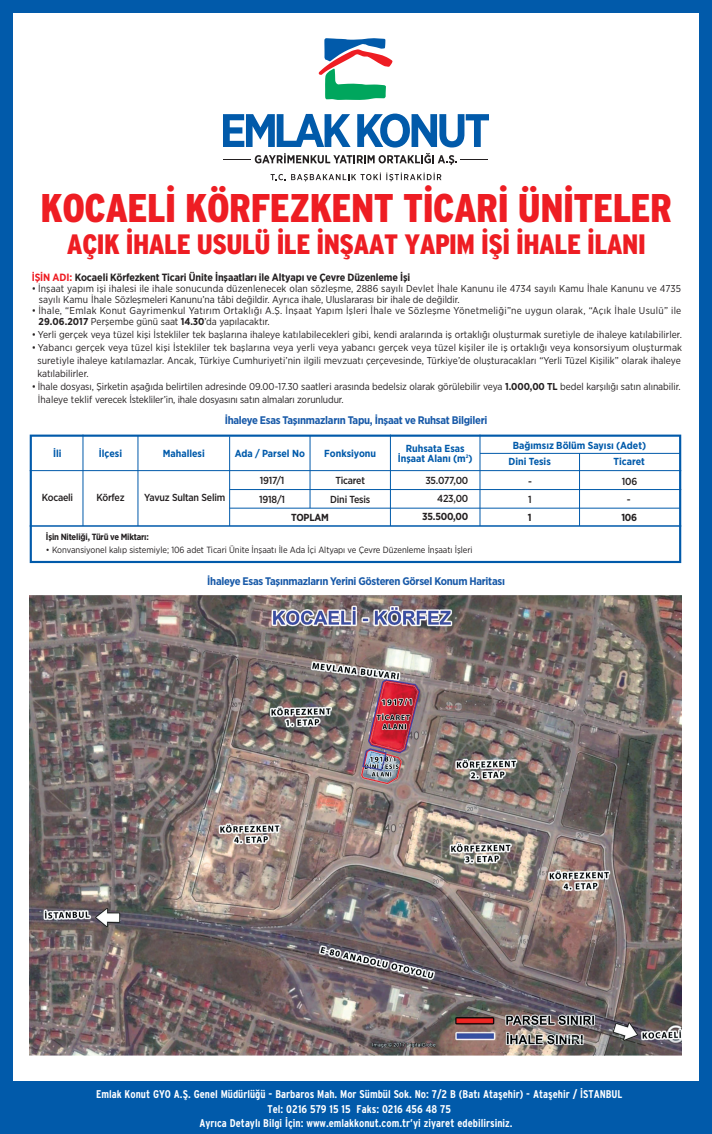
<style>
.page{position:relative;width:712px;height:1134px;background:#fff}
.page>*{position:absolute;margin:0;border:0;box-sizing:border-box;transform-origin:0 0}
.t1{font:900 condensed 40px "Interstate";letter-spacing:-.015em;color:#ee1d23}
.t2{font:900 condensed 28px "Interstate";letter-spacing:-.02em;color:#ee1d23}
.t3{font:700 condensed 11.2px/14.8px "Interstate";color:#fff;text-align:center}
.t4{font:700 11px "Gotham Narrow";letter-spacing:-.025em;color:#1759a8}
.t5{font:700 10.5px "Gotham Narrow";letter-spacing:-.01em;color:#231f20}
.t6{font:700 10.2px/10.2px "Gotham Narrow";color:#015aaa;text-align:center}
.t7{font:500 10.2px/18.3px "Gotham Narrow";letter-spacing:-.02em;color:#231f20;text-align:center}
.t8{font:700 10.2px "Gotham Narrow";letter-spacing:-.02em;color:#231f20}
.t9{font:10px/13px "Gotham Narrow";letter-spacing:.005em;color:#231f20}
.t10{font:10px/11px "Gotham Narrow";letter-spacing:.025em;color:#231f20}
.t11{font:9px "Gotham Narrow";letter-spacing:-.005em;color:#231f20}
.t12{font:700 9px "Gotham Narrow";letter-spacing:-.02em;color:#231f20}
.s1{color:#ee1d23}
.s2{font-weight:700}
</style>
<div class="page">
<div style="left:699px;top:6px;width:12px;height:1128px;background:#015aaa"></div>
<div style="left:0;top:5px;width:12px;height:1129px;background:#015aaa"></div>
<div style="left:0;top:0;width:711px;height:12px;background:#015aaa"></div>
<div style="left:0;top:1081px;width:711px;height:53px;background:#015aaa"></div>
<svg style="left:318px;top:38px;width:74px;height:62px"></svg>
<svg style="left:223px;top:114px;width:266px;height:51px"></svg>
<svg style="left:270px;top:173px;width:171px;height:8px"></svg>
<svg style="left:30px;top:435px;width:651px;height:128px"></svg>
<hr style="left:138px;top:435px;width:1px;height:91px;background:#015aaa">
<hr style="left:229px;top:436px;width:1px;height:90px;background:#015aaa">
<hr style="left:390px;top:435px;width:1px;height:91px;background:#015aaa">
<hr style="left:479px;top:435px;width:1px;height:91px;background:#015aaa">
<hr style="left:579px;top:453px;width:1px;height:73px;background:#015aaa">
<hr style="left:309px;top:435px;width:1px;height:73px;background:#015aaa">
<hr style="left:480px;top:453px;width:200px;height:1px;background:#015aaa">
<hr style="left:229px;top:489px;width:452px;height:1px;background:#015aaa">
<hr style="left:229px;top:508px;width:451px;height:1px;background:#015aaa">
<hr style="left:30px;top:470px;width:651px;height:1px;background:#015aaa">
<hr style="left:30px;top:525px;width:651px;height:2px;background:#015aaa">
<img style="left:30px;top:596px;width:651px;height:459px">
<h1 class="t1" style="left:41px;top:185px;width:633px">KOCAELİ KÖRFEZKENT TİCARİ ÜNİTELER</h1>
<h2 class="t2" style="left:67px;top:228px;width:580px">AÇIK İHALE USULÜ İLE İNŞAAT YAPIM İŞİ İHALE İLANI</h2>
<p class="t5" style="left:32px;top:270px;width:380px"><span class="s1">İŞİN ADI:</span> Kocaeli Körfezkent Ticari Ünite İnşaatları ile Altyapı ve Çevre Düzenleme İşi</p>
<p class="t9" style="left:39px;top:282px;width:643px;line-height:11px;text-indent:-7px">• İnşaat yapım işi ihalesi ile ihale sonucunda düzenlenecek olan sözleşme, 2886 sayılı Devlet İhale Kanunu ile 4734 sayılı Kamu İhale Kanunu ve 4735 sayılı Kamu İhale Sözleşmeleri Kanunu’na tâbi değildir. Ayrıca ihale, Uluslararası bir ihale de değildir.</p>
<p class="t10" style="left:39px;top:304px;width:644px;text-indent:-7px">• İhale, “Emlak Konut Gayrimenkul Yatırım Ortaklığı A.Ş. İnşaat Yapım İşleri İhale ve Sözleşme Yönetmeliği”ne uygun olarak, “Açık İhale Usulü” ile<br><span class="s2">29.06.2017</span> Perşembe günü saat <span class="s2">14.30</span>’da yapılacaktır.</p>
<p class="t9" style="left:32px;top:327px;width:651px">• Yerli gerçek veya tüzel kişi İstekliler tek başlarına ihaleye katılabilecekleri gibi, kendi aralarında iş ortaklığı oluşturmak suretiyle de ihaleye katılabilirler.</p>
<p class="t9" style="left:37px;top:340px;width:646px;text-indent:-6px">• Yabancı gerçek veya tüzel kişi İstekliler tek başlarına veya yerli veya yabancı gerçek veya tüzel kişiler ile iş ortaklığı veya konsorsiyum oluşturmak suretiyle ihaleye katılamazlar. Ancak, Türkiye Cumhuriyeti’nin ilgili mevzuatı çerçevesinde, Türkiye’de oluşturacakları “Yerli Tüzel Kişilik” olarak ihaleye katılabilirler.</p>
<p class="t9" style="left:38px;top:379px;width:644px;text-indent:-6px">• İhale dosyası, Şirketin aşağıda belirtilen adresinde 09.00-17.30 saatleri arasında bedelsiz olarak görülebilir veya <span class="s2">1.000,00 TL</span> bedel karşılığı satın alınabilir.<br>İhaleye teklif verecek İstekliler’in, ihale dosyasını satın almaları zorunludur.</p>
<p class="t4" style="left:225px;top:413px;width:264px">İhaleye Esas Taşınmazların Tapu, İnşaat ve Ruhsat Bilgileri</p>
<p class="t6" style="left:53px;top:449px;width:10px">İli</p>
<p class="t7" style="left:42px;top:488px;width:33px">Kocaeli</p>
<p class="t6" style="left:512px;top:440px;width:135px">Bağımsız Bölüm Sayısı (Adet)</p>
<p class="t7" style="left:528px;top:472px;width:5px;text-align:left">-<br>1</p>
<p class="t8" style="left:527px;top:511px;width:5px">1</p>
<p class="t6" style="left:398px;top:443px;width:76px">Ruhsata Esas<br>İnşaat Alanı (m<sup>2</sup>)</p>
<p class="t6" style="left:99px;top:449px;width:25px">İlçesi</p>
<p class="t6" style="left:163px;top:448px;width:44px">Mahallesi</p>
<p class="t6" style="left:235px;top:449px;width:72px">Ada / Parsel No</p>
<p class="t6" style="left:324px;top:449px;width:53px">Fonksiyonu</p>
<p class="t7" style="left:330px;top:470px;width:41px;line-height:19px">Ticaret<br>Dini Tesis</p>
<p class="t6" style="left:508px;top:456px;width:44px">Dini Tesis</p>
<p class="t6" style="left:613px;top:456px;width:33px">Ticaret</p>
<p class="t7" style="left:259px;top:470px;width:27px;line-height:18.9px;text-align:left">1917/1<br>1918/1</p>
<p class="t7" style="left:425px;top:471px;width:44px;text-align:right">35.077,00<br>423,00</p>
<p class="t8" style="left:422px;top:510px;width:48px">35.500,00</p>
<p class="t7" style="left:621px;top:472px;width:17px">106 -</p>
<p class="t8" style="left:621px;top:511px;width:17px">106</p>
<p class="t7" style="left:96px;top:488px;width:30px">Körfez</p>
<p class="t7" style="left:144px;top:488px;width:82px">Yavuz Sultan Selim</p>
<p class="t8" style="left:291px;top:510px;width:39px">TOPLAM</p>
<p class="t12" style="left:46px;top:531px;width:104px">İşin Niteliği, Türü ve Miktarı:</p>
<p class="t11" style="left:46px;top:544px;width:428px">• Konvansiyonel kalıp sistemiyle; 106 adet Ticari Ünite İnşaatı İle Ada İçi Altyapı ve Çevre Düzenleme İnşaatı İşleri</p>
<p class="t4" style="left:207px;top:574px;width:299px">İhaleye Esas Taşınmazların Yerini Gösteren Görsel Konum Haritası</p>
<p class="t3" style="left:96px;top:1087px;width:528px">Emlak Konut GYO A.Ş. Genel Müdürlüğü - Barbaros Mah. Mor Sümbül Sok. No: 7/2 B (Batı Ataşehir) - Ataşehir / İSTANBUL<br>Tel: 0216 579 15 15 Faks: 0216 456 48 75</p>
<p class="t3" style="left:199px;top:1116px;width:315px">Ayrıca Detaylı Bilgi İçin: www.emlakkonut.com.tr’yi ziyaret edebilirsiniz.</p>
</div>
